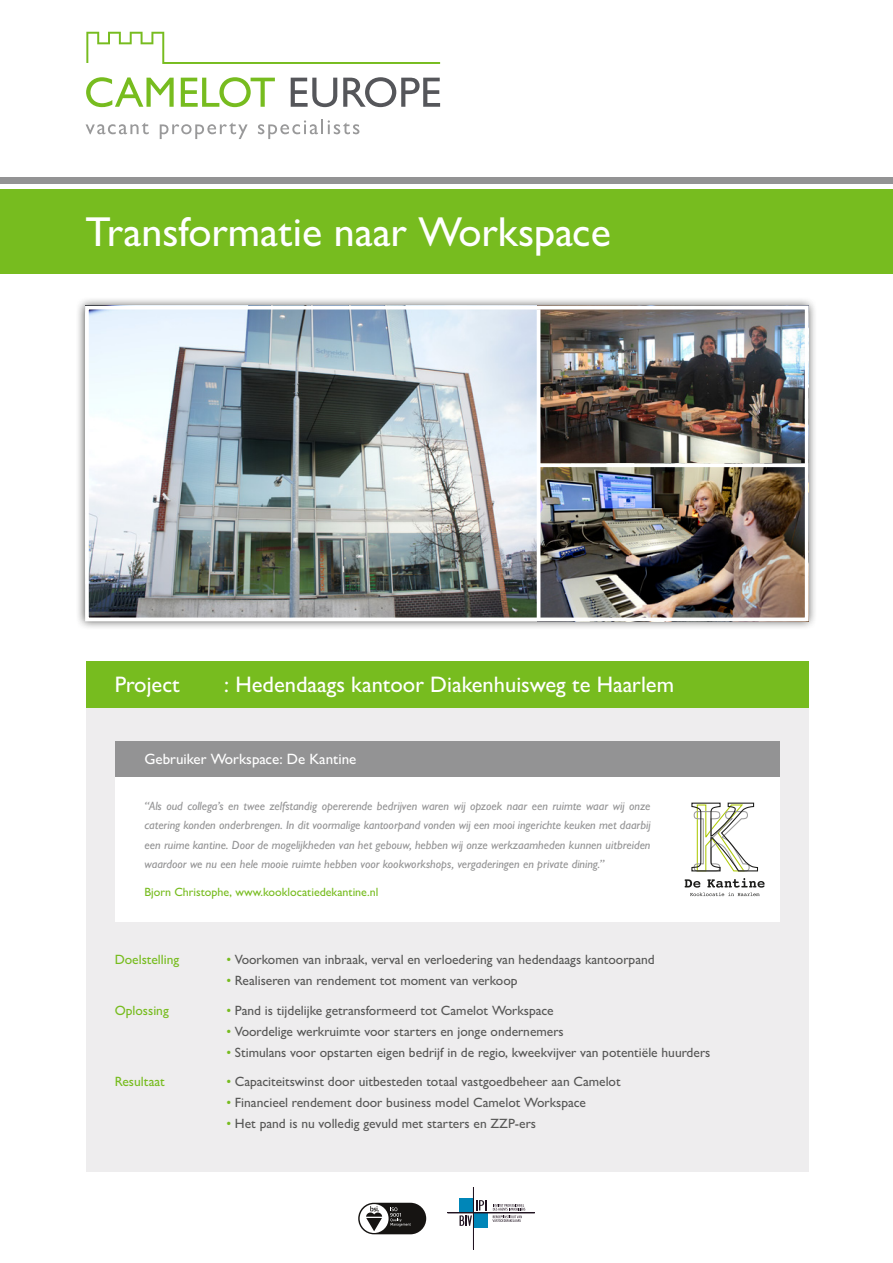
<style>
.page{position:relative;width:893px;height:1263px;background:#fff}
.page>*{position:absolute;margin:0;border:0;box-sizing:border-box;transform-origin:0 0}
.t1{font:500 42px "Gill Sans MT Std";color:#fff}
.t2{font:500 22.5px "Gill Sans MT Std";color:#fff}
.t3{font:500 15px "Gill Sans MT Std";color:#fff}
.t4{font:500 13.5px "Gill Sans MT Std";color:#575756}
.t5{font:500 13.5px "Gill Sans MT Std";color:#77bc1f}
.t6{font:italic 500 12px/19.5px "Gill Sans MT Std";color:#939394;text-align:justify}
.t7{font:500 12px "Gill Sans MT Std";color:#77bc1f}
.s1{color:#77bc1f}
</style>
<div class="page">
<svg style="left:86px;top:123px;width:63px;height:11px"></svg>
<svg style="left:160px;top:122px;width:88px;height:17px"></svg>
<svg style="left:258px;top:119px;width:101px;height:20px"></svg>
<svg style="left:86px;top:32px;width:354px;height:32px"></svg>
<svg style="left:86px;top:77px;width:88px;height:30px"></svg>
<svg style="left:181px;top:77px;width:94px;height:30px"></svg>
<svg style="left:291px;top:78px;width:46px;height:29px"></svg>
<svg style="left:343px;top:77px;width:97px;height:30px"></svg>
<svg style="left:358px;top:1203px;width:68px;height:31px"></svg>
<div style="left:459px;top:1198px;width:14px;height:15px;background:#0086b8"></div>
<div style="left:473px;top:1213px;width:15px;height:15px;background:#0086b8"></div>
<hr style="left:473px;top:1187px;width:1px;height:62px;background:#211421">
<svg style="left:492px;top:1204px;width:33px;height:18px"></svg>
<svg style="left:460px;top:1200px;width:26px;height:26px"></svg>
<hr style="left:448px;top:1213px;width:87px;height:1px;background:#211421">
<div style="left:76px;top:297px;width:742px;height:333px;background:#1d1d1b;opacity:.75"></div>
<div style="left:86px;top:708px;width:722px;height:463px;background:#eeedee"></div>
<div style="left:86px;top:661px;width:722px;height:47px;background:#77bc1f"></div>
<div style="left:0;top:189px;width:893px;height:85px;background:#77bc1f"></div>
<div style="left:0;top:177px;width:893px;height:7px;background:#939394"></div>
<img style="left:90px;top:311px;width:714px;height:305px">
<hr style="left:537px;top:309px;width:3px;height:312px;background:#fff">
<svg style="left:540px;top:463px;width:264px;height:4px"></svg>
<div style="left:85px;top:306px;width:724px;height:315px;border:4px solid #fff"></div>
<div style="left:115px;top:777px;width:664px;height:144px;background:#fff"></div>
<div style="left:115px;top:741px;width:664px;height:36px;background:#939394"></div>
<svg style="left:691px;top:803px;width:67px;height:69px"></svg>
<svg style="left:685px;top:878px;width:80px;height:18px"></svg>
<h1 class="t1" style="left:86px;top:207px;width:527px">Transformatie naar Workspace</h1>
<h2 class="t2" style="left:115px;top:671px;width:67px">Project</h2>
<h2 class="t2" style="left:224px;top:671px;width:451px">: Hedendaags kantoor Diakenhuisweg te Haarlem</h2>
<p class="t3" style="left:144px;top:750px;width:213px">Gebruiker Workspace: De Kantine</p>
<p class="t6" style="left:145px;top:796px;width:508px">“Als oud collega’s en twee zelfstandig opererende bedrijven waren wij opzoek naar een ruimte waar wij onze catering konden onderbrengen. In dit voormalige kantoorpand vonden wij een mooi ingerichte keuken met daarbij een ruime kantine. Door de mogelijkheden van het gebouw, hebben wij onze werkzaamheden kunnen uitbreiden waardoor we nu een hele mooie ruimte hebben voor kookworkshops, vergaderingen en private dining.”</p>
<p class="t7" style="left:145px;top:885px;width:235px">Bjorn Christophe, www.kooklocatiedekantine.nl</p>
<p class="t5" style="left:115px;top:951px;width:66px">Doelstelling</p>
<p class="t5" style="left:115px;top:1002px;width:56px">Oplossing</p>
<p class="t5" style="left:115px;top:1073px;width:52px">Resultaat</p>
<p class="t4" style="left:226px;top:951px;width:430px"><span class="s1">•</span> Voorkomen van inbraak, verval en verloedering van hedendaags kantoorpand</p>
<p class="t4" style="left:226px;top:972px;width:293px"><span class="s1">•</span> Realiseren van rendement tot moment van verkoop</p>
<p class="t4" style="left:226px;top:1002px;width:329px"><span class="s1">•</span> Pand is tijdelijke getransformeerd tot Camelot Workspace</p>
<p class="t4" style="left:226px;top:1023px;width:339px"><span class="s1">•</span> Voordelige werkruimte voor starters en jonge ondernemers</p>
<p class="t4" style="left:226px;top:1044px;width:485px"><span class="s1">•</span> Stimulans voor opstarten eigen bedrijf in de regio, kweekvijver van potentiële huurders</p>
<p class="t4" style="left:226px;top:1073px;width:396px"><span class="s1">•</span> Capaciteitswinst door uitbesteden totaal vastgoedbeheer aan Camelot</p>
<p class="t4" style="left:226px;top:1095px;width:361px"><span class="s1">•</span> Financieel rendement door business model Camelot Workspace</p>
<p class="t4" style="left:226px;top:1116px;width:311px"><span class="s1">•</span> Het pand is nu volledig gevuld met starters en ZZP-ers</p>
</div>
